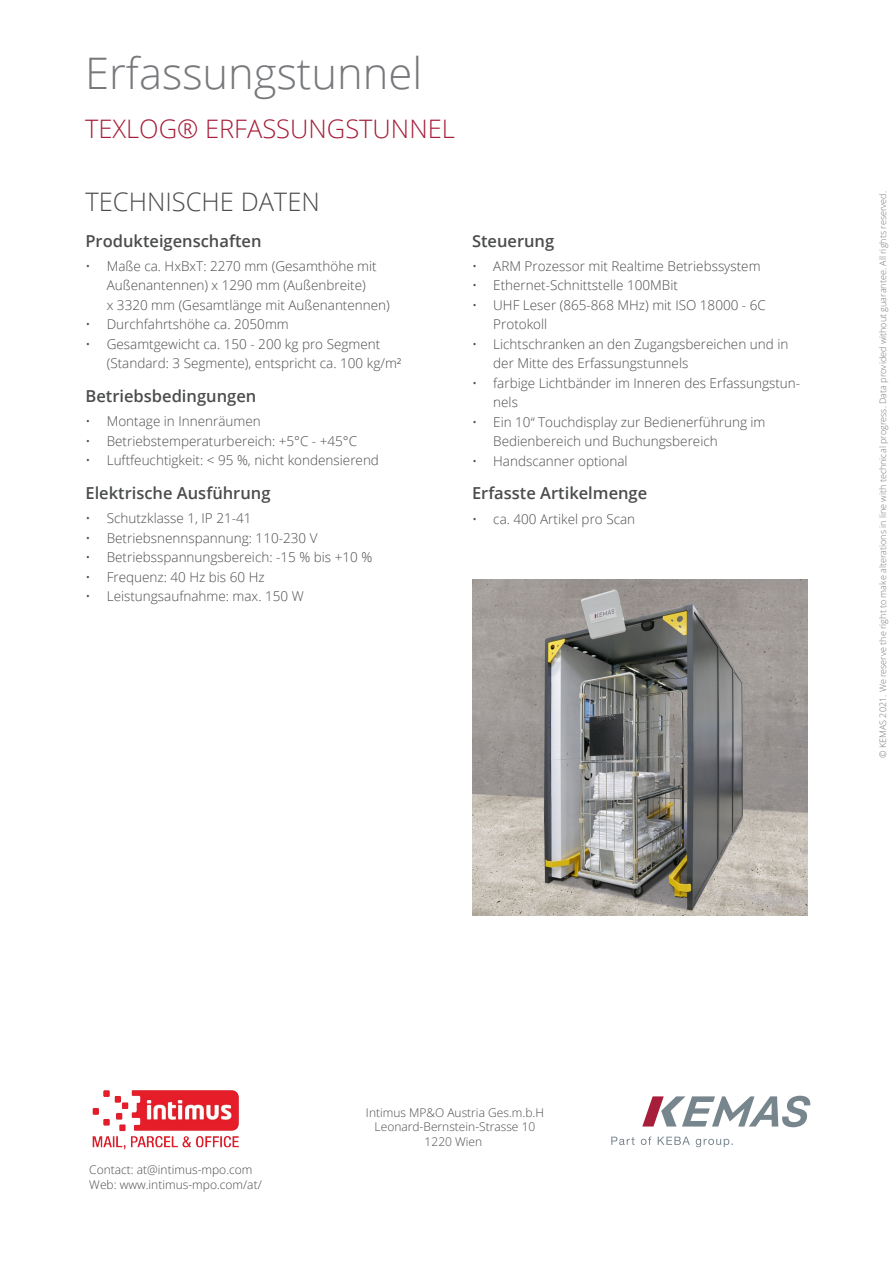
<style>
.page{position:relative;width:893px;height:1263px;background:#fff}
.page>*{position:absolute;margin:0;border:0;box-sizing:border-box;transform-origin:0 0}
.Überschrift_h1{font:300 43.5px "Open Sans";color:#76787b}
.Überschrift_h2{font:300 25.5px "Open Sans";color:#a61e3a}
.Überschrift_h2-2{font:300 25.5px "Open Sans";color:#4b4c4d}
.Überschrift_h3{font:600 16.5px "Open Sans";color:#4b4c4d}
.Liste{font:300 13.5px/19.5px "Open Sans";color:#4b4c4d}
.t1{font:300 12px/14.4px "Open Sans";color:#4b4c4d;text-align:center}
.t2{font:300 9px "Open Sans";color:#76787b}
</style>
<div class="page">
<img style="left:472px;top:580px;width:336px;height:336px">
<svg style="left:611px;top:1136px;width:122px;height:11px"></svg>
<svg style="left:642px;top:1096px;width:168px;height:31px"></svg>
<img style="left:92px;top:1090px;width:147px;height:60px">
<p class="Überschrift_h1" style="left:85px;top:43px;width:339px">Erfassungstunnel</p>
<p class="Überschrift_h2" style="left:85px;top:111px;width:371px">TEXLOG® ERFASSUNGSTUNNEL</p>
<p class="Überschrift_h2-2" style="left:85px;top:184px;width:236px">TECHNISCHE DATEN</p>
<p class="Überschrift_h3" style="left:85px;top:229px;width:177px">Produkteigenschaften</p>
<p class="Liste" style="left:85px;top:256px;width:293px">• Maße ca. HxBxT: 2270 mm (Gesamthöhe mit</p>
<p class="Liste" style="left:107px;top:275px;width:261px">Außenantennen) x 1290 mm (Außenbreite)</p>
<p class="Liste" style="left:107px;top:295px;width:285px">x 3320 mm (Gesamtlänge mit Außenantennen)</p>
<p class="Liste" style="left:85px;top:314px;width:205px">• Durchfahrtshöhe ca. 2050mm</p>
<p class="Liste" style="left:85px;top:334px;width:296px">• Gesamtgewicht ca. 150 - 200 kg pro Segment</p>
<p class="Liste" style="left:107px;top:353px;width:296px">(Standard: 3 Segmente), entspricht ca. 100 kg/m²</p>
<p class="Überschrift_h3" style="left:85px;top:385px;width:172px">Betriebsbedingungen</p>
<p class="Liste" style="left:85px;top:411px;width:177px">• Montage in Innenräumen</p>
<p class="Liste" style="left:85px;top:431px;width:273px">• Betriebstemperaturbereich: +5°C - +45°C</p>
<p class="Liste" style="left:85px;top:450px;width:295px">• Luftfeuchtigkeit: &lt; 95 %, nicht kondensierend</p>
<p class="Überschrift_h3" style="left:85px;top:482px;width:187px">Elektrische Ausführung</p>
<p class="Liste" style="left:85px;top:508px;width:168px">• Schutzklasse 1, IP 21-41</p>
<p class="Liste" style="left:85px;top:528px;width:234px">• Betriebsnennspannung: 110-230 V</p>
<p class="Liste" style="left:85px;top:547px;width:288px">• Betriebsspannungsbereich: -15 % bis +10 %</p>
<p class="Liste" style="left:85px;top:567px;width:181px">• Frequenz: 40 Hz bis 60 Hz</p>
<p class="Liste" style="left:85px;top:586px;width:220px">• Leistungsaufnahme: max. 150 W</p>
<p class="Überschrift_h3" style="left:472px;top:229px;width:84px">Steuerung</p>
<p class="Liste" style="left:472px;top:256px;width:290px">• ARM Prozessor mit Realtime Betriebssystem</p>
<p class="Liste" style="left:472px;top:275px;width:207px">• Ethernet-Schnittstelle 100MBit</p>
<p class="Liste" style="left:493px;top:295px;width:274px;text-indent:-21px">• UHF Leser (865-868 MHz) mit ISO 18000 - 6C<br>Protokoll</p>
<p class="Liste" style="left:493px;top:334px;width:297px;text-indent:-21px">• Lichtschranken an den Zugangsbereichen und in der Mitte des Erfassungstunnels</p>
<p class="Liste" style="left:493px;top:373px;width:308px;text-indent:-21px">• farbige Lichtbänder im Inneren des Erfassungstun&shy;nels</p>
<p class="Liste" style="left:493px;top:412px;width:274px;text-indent:-21px">• Ein 10“ Touchdisplay zur Bedienerführung im<br>Bedienbereich und Buchungsbereich</p>
<p class="Liste" style="left:472px;top:451px;width:157px">• Handscanner optional</p>
<p class="Überschrift_h3" style="left:472px;top:482px;width:177px">Erfasste Artikelmenge</p>
<p class="Liste" style="left:472px;top:509px;width:165px">• ca. 400 Artikel pro Scan</p>
<p class="t2" style="left:877px;top:758px;width:568px;rotate:-90deg">© KEMAS 2021. We reserve the right to make alterations in line with technical progress. Data provided without guarantee. All rights reserved.</p>
<p class="t1" style="left:89px;top:1162px;width:174px;text-align:left">Contact: at@intimus-mpo.com<br>Web: www.intimus-mpo.com/at/</p>
<p class="t1" style="left:366px;top:1105px;width:179px">Intimus MP&amp;O Austria Ges.m.b.H<br>Leonard-Bernstein-Strasse 10<br>1220 Wien</p>
</div>
